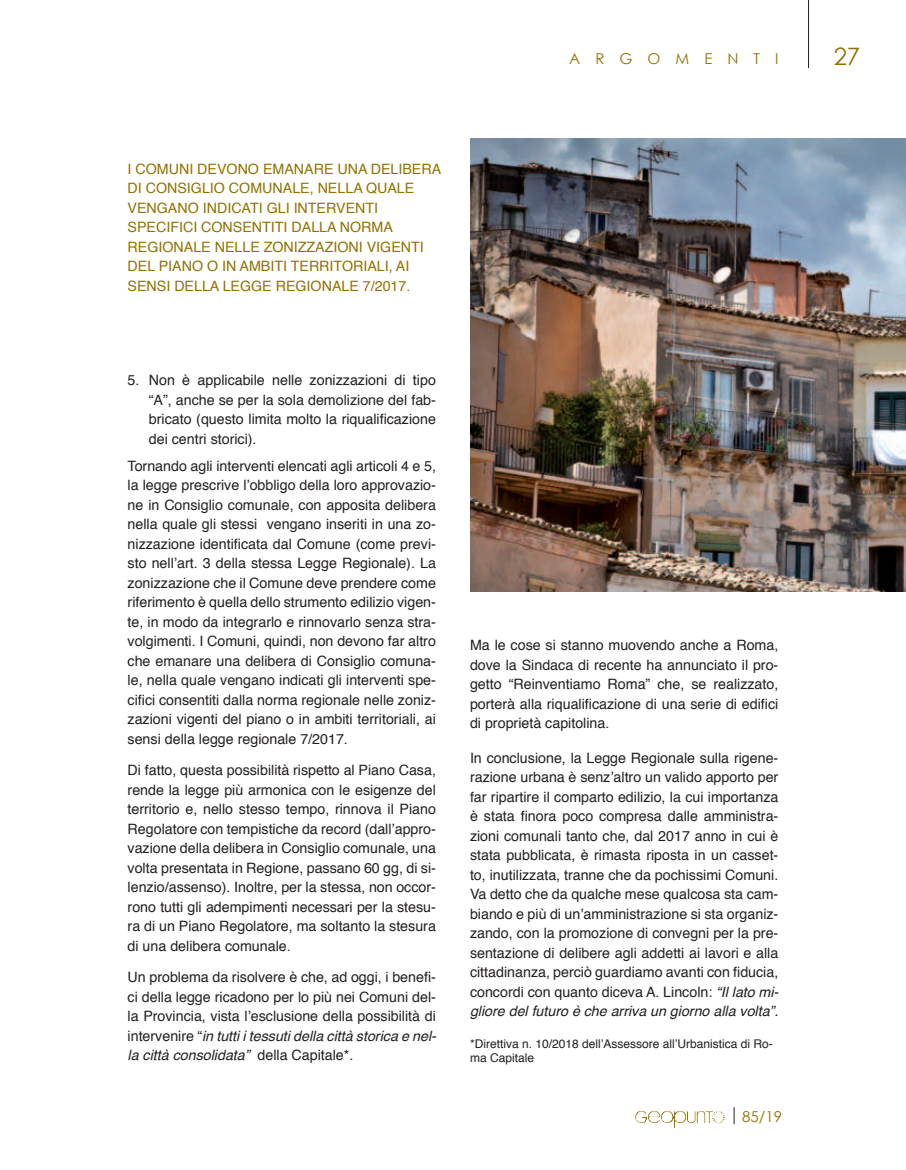
<style>
.page{position:relative;width:906px;height:1170px;background:#fff}
.page>*{position:absolute;margin:0;border:0;box-sizing:border-box;transform-origin:0 0}
.t1{font:24px "Century Gothic";color:#927100}
.t2{font:15px "Century Gothic";letter-spacing:1em;color:#927100}
.t3{font:14.25px/19.5px "Helvetica";color:#231f20;text-align:justify}
.t4{font:14.25px "Helvetica";color:#927100}
.t5{font:12px/13.5px "Helvetica";color:#231f20}
.s1{font-style:italic}
</style>
<div class="page">
<hr style="left:808px;top:0;width:1px;height:68px;background:#231f20">
<svg style="left:733px;top:1107px;width:1px;height:17px"></svg>
<svg style="left:712px;top:1111px;width:10px;height:12px"></svg>
<img style="left:470px;top:139px;width:436px;height:452px">
<p class="t2" style="left:569px;top:50px;width:211px">ARGOMENTI</p>
<h1 class="t1" style="left:833px;top:41px;width:28px">27</h1>
<p class="t4" style="left:128px;top:158px;width:29px">I Comuni</p>
<p class="t4" style="left:197px;top:158px;width:12px">devono</p>
<p class="t4" style="left:263px;top:158px;width:11px">emanare</p>
<p class="t4" style="left:337px;top:158px;width:11px">una</p>
<p class="t4" style="left:371px;top:158px;width:10px">delibera</p>
<p class="t4" style="left:128px;top:177px;width:38px">di Consiglio</p>
<p class="t4" style="left:229px;top:177px;width:22px">Comunale</p>
<p class="t4" style="left:310px;top:177px;width:18px">, nella</p>
<p class="t4" style="left:366px;top:177px;width:11px">quale</p>
<p class="t4" style="left:128px;top:197px;width:12px">vengano</p>
<p class="t4" style="left:203px;top:197px;width:9px">indicati</p>
<p class="t4" style="left:267px;top:197px;width:9px">gli</p>
<p class="t4" style="left:294px;top:197px;width:10px">interventi</p>
<p class="t4" style="left:128px;top:216px;width:9px">specifici</p>
<p class="t4" style="left:201px;top:216px;width:10px">consentiti</p>
<p class="t4" style="left:291px;top:216px;width:10px">dalla</p>
<p class="t4" style="left:340px;top:216px;width:12px">norma</p>
<p class="t4" style="left:128px;top:236px;width:11px">regionale</p>
<p class="t4" style="left:215px;top:236px;width:10px">nelle</p>
<p class="t4" style="left:264px;top:236px;width:10px">zonizzazioni</p>
<p class="t4" style="left:367px;top:236px;width:9px">vigenti</p>
<p class="t4" style="left:128px;top:255px;width:10px">del</p>
<p class="t4" style="left:159px;top:255px;width:10px">piano</p>
<p class="t4" style="left:207px;top:255px;width:42px">oin ambiti</p>
<p class="t4" style="left:291px;top:255px;width:10px">territoriali</p>
<p class="t4" style="left:389px;top:255px;width:15px">, ai</p>
<p class="t4" style="left:128px;top:275px;width:10px">sensi</p>
<p class="t4" style="left:174px;top:275px;width:10px">della</p>
<p class="t4" style="left:223px;top:275px;width:11px">legge</p>
<p class="t4" style="left:276px;top:275px;width:11px">regionale</p>
<p class="t4" style="left:363px;top:275px;width:49px">7/2017.</p>
<p class="t3" style="left:149px;top:371px;width:288px;text-indent:-21px">5. Non è applicabile nelle zonizzazioni di tipo “A”, anche se per la sola demolizione del fab&shy;bricato (questo limita molto la riqualificazione dei centri storici).</p>
<p class="t3" style="left:128px;top:456px;width:310px">Tornando agli interventi elencati agli articoli 4 e 5, la legge prescrive l’obbligo della loro approvazio&shy;ne in Consiglio comunale, con apposita delibera nella quale gli stessi vengano inseriti in una zo&shy;nizzazione identificata dal Comune (come previ&shy;sto nell’art. 3 della stessa Legge Regionale). La zonizzazione che il Comune deve prendere come riferimento è quella dello strumento edilizio vigen&shy;te, in modo da integrarlo e rinnovarlo senza stra&shy;volgimenti. I Comuni, quindi, non devono far altro che emanare una delibera di Consiglio comuna&shy;le, nella quale vengano indicati gli interventi spe&shy;cifici consentiti dalla norma regionale nelle zoniz&shy;zazioni vigenti del piano o in ambiti territoriali, ai sensi della legge regionale 7/2017.</p>
<p class="t3" style="left:128px;top:760px;width:310px">Di fatto, questa possibilità rispetto al Piano Casa, rende la legge più armonica con le esigenze del territorio e, nello stesso tempo, rinnova il Piano Regolatore con tempistiche da record (dall’appro&shy;vazione della delibera in Consiglio comunale, una volta presentata in Regione, passano 60 gg, di si&shy;lenzio/assenso). Inoltre, per la stessa, non occor&shy;rono tutti gli adempimenti necessari per la stesu&shy;ra di un Piano Regolatore, ma soltanto la stesura di una delibera comunale.</p>
<p class="t3" style="left:128px;top:967px;width:310px">Un problema da risolvere è che, ad oggi, i benefi&shy;ci della legge ricadono per lo più nei Comuni del&shy;la Provincia, vista l’esclusione della possibilità di intervenire “<span class="s1">in tutti i tessuti della città storica e nel&shy;la città consolidata”</span> della Capitale*.</p>
<p class="t3" style="left:470px;top:635px;width:310px">Ma le cose si stanno muovendo anche a Roma, dove la Sindaca di recente ha annunciato il pro&shy;getto “Reinventiamo Roma” che, se realizzato, porterà alla riqualificazione di una serie di edifici di proprietà capitolina.</p>
<p class="t3" style="left:470px;top:748px;width:310px">In conclusione, la Legge Regionale sulla rigene&shy;razione urbana è senz’altro un valido apporto per far ripartire il comparto edilizio, la cui importanza è stata finora poco compresa dalle amministra&shy;zioni comunali tanto che, dal 2017 anno in cui è stata pubblicata, è rimasta riposta in un casset&shy;to, inutilizzata, tranne che da pochissimi Comuni.<br>Va detto che da qualche mese qualcosa sta cam&shy;biando e più di un’amministrazione si sta organiz&shy;zando, con la promozione di convegni per la pre&shy;sentazione di delibere agli addetti ai lavori e alla cittadinanza, perciò guardiamo avanti con fiducia, concordi con quanto diceva A. Lincoln: <span class="s1">“Il lato mi&shy;gliore del futuro è che arriva un giorno alla volta”.</span></p>
<p class="t5" style="left:470px;top:1037px;width:304px">*Direttiva n. 10/2018 dell’Assessore all’Urbanistica di Ro&shy;ma Capitale</p>
<p class="t2" style="left:742px;top:1106px;width:41px">85/19</p>
</div>
